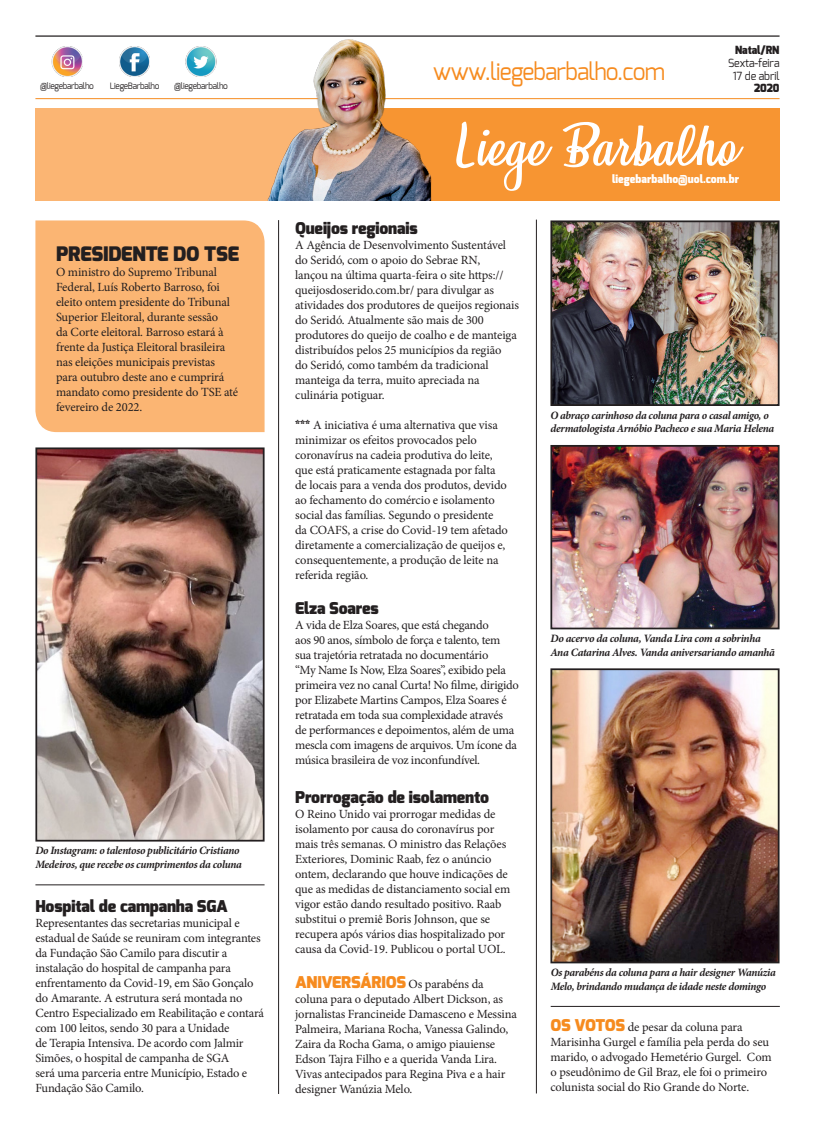
<style>
.page{position:relative;width:815px;height:1124px;background:#fff}
.page>*{position:absolute;margin:0;border:0;box-sizing:border-box;transform-origin:0 0}
.t1{font:51.25px "Honeymoon Personal Use";color:#fff}
.Assinatura{font:23.88px "Exo";letter-spacing:-.03em;color:#f68b1f;scale:.95 1}
.t2{font:900 20px "Exo";letter-spacing:-.01em;color:#231f20}
.t3{font:900 16.25px "Exo";letter-spacing:-.01em;color:#231f20}
.t4{font:900 16.25px "Exo";letter-spacing:-.01em;color:#f68b1f}
.t5{font:12.5px/15px "Minion Pro";letter-spacing:-.015em;color:#231f20}
.t6{font:italic 700 11.25px/13.5px "Minion Pro";letter-spacing:-.03em;color:#231f20}
.Assinatura-2{font:900 11.25px "Exo";color:#fff;scale:.95 1}
.Assinatura-3{font:11.25px "Exo";letter-spacing:-.01em;color:#231f20;scale:.95 1}
.Assinatura-4{font:900 11.25px "Exo";letter-spacing:-.01em;color:#231f20;scale:.95 1}
.Assinatura-5{font:8.75px "Exo";letter-spacing:-.03em;color:#231f20;scale:.95 1}
.s1{font-family:"Exo";font-weight:900}
.s2{font-family:"Minion Pro";font-weight:400;font-size:12.5px;color:#231f20}
.s3{font-family:"Exo";font-weight:900;font-size:16.25px;color:#f68b1f}
</style>
<div class="page">
<hr style="left:35px;top:35px;width:745px;height:2px;background:#231f20">
<hr style="left:35px;top:98px;width:745px;height:1px;background:#f68b1f">
<img style="left:52px;top:47px;width:30px;height:30px">
<img style="left:119px;top:47px;width:31px;height:30px">
<img style="left:186px;top:47px;width:30px;height:30px">
<div style="left:35px;top:108px;width:745px;height:93px;background:#fbb573"></div>
<div style="left:331px;top:108px;width:449px;height:93px;background:#f79532"></div>
<img style="left:242px;top:35px;width:235px;height:166px">
<div style="left:35px;top:220px;width:230px;height:212px;background:#fbb573"></div>
<hr style="left:35px;top:884px;width:230px;height:1px;background:#231f20">
<hr style="left:278px;top:220px;width:1px;height:873px;background:#231f20">
<hr style="left:536px;top:219px;width:1px;height:874px;background:#231f20">
<img style="left:38px;top:450px;width:224px;height:388px">
<div style="left:35px;top:447px;width:230px;height:394px;border:2px solid #231f20"></div>
<hr style="left:551px;top:1005px;width:229px;height:1px;background:#231f20">
<img style="left:553px;top:671px;width:224px;height:289px">
<div style="left:550px;top:668px;width:230px;height:295px;border:2px solid #231f20"></div>
<img style="left:553px;top:223px;width:224px;height:180px">
<div style="left:550px;top:220px;width:230px;height:186px;border:2px solid #231f20"></div>
<img style="left:553px;top:448px;width:224px;height:178px">
<div style="left:550px;top:445px;width:230px;height:184px;border:2px solid #231f20"></div>
<p class="Assinatura-5" style="left:40px;top:80px;width:58px">@liegebarbalho</p>
<p class="Assinatura-5" style="left:110px;top:80px;width:54px">LiegeBarbalho</p>
<p class="Assinatura-5" style="left:174px;top:80px;width:58px">@liegebarbalho</p>
<p class="t2" style="left:56px;top:241px;width:185px">PRESIDENTE DO TSE</p>
<p class="t5" style="left:56px;top:265px;width:184px">O ministro do Supremo Tribunal Federal, Luís Roberto Barroso, foi eleito ontem presidente do Tribunal Superior Eleitoral, durante sessão<br>da Corte eleitoral. Barroso estará à frente da Justiça Eleitoral brasileira nas eleições municipais previstas para outubro deste ano e cumprirá mandato como presidente do TSE até fevereiro de 2022.</p>
<p class="t6" style="left:35px;top:843px;width:208px">Do Instagram: o talentoso publicitário Cristiano<br>Medeiros, que recebe os cumprimentos da coluna</p>
<p class="t3" style="left:35px;top:895px;width:194px">Hospital de campanha SGA</p>
<p class="t5" style="left:35px;top:915px;width:230px">Representantes das secretarias municipal e estadual de Saúde se reuniram com integrantes da Fundação São Camilo para discutir a instalação do hospital de campanha para enfrentamento da Covid-19, em São Gonçalo do Amarante. A estrutura será montada no Centro Especializado em Reabilitação e contará com 100 leitos, sendo 30 para a Unidade<br>de Terapia Intensiva. De acordo com Jalmir Simões, o hospital de campanha de SGA<br>será uma parceria entre Município, Estado e Fundação São Camilo.</p>
<p class="Assinatura-4" style="left:735px;top:43px;width:48px">Natal/RN</p>
<p class="Assinatura-3" style="left:728px;top:56px;width:56px">Sexta-feira</p>
<p class="Assinatura-3" style="left:733px;top:68px;width:51px">17 de abril</p>
<p class="Assinatura-4" style="left:754px;top:81px;width:28px">2020</p>
<p class="t1" style="left:458px;top:117px;width:281px">Liege Barbalho</p>
<p class="Assinatura" style="left:433px;top:56px;width:246px">www.liegebarbalho.com</p>
<p class="Assinatura-2" style="left:612px;top:171px;width:135px">liegebarbalho@uol.com.br</p>
<p class="t3" style="left:295px;top:218px;width:124px">Queijos regionais</p>
<p class="t5" style="left:295px;top:238px;width:225px">A Agência de Desenvolvimento Sustentável do Seridó, com o apoio do Sebrae RN,<br>lançou na última quarta-feira o site https:// queijosdoserido.com.br/ para divulgar as atividades dos produtores de queijos regionais do Seridó. Atualmente são mais de 300 produtores do queijo de coalho e de manteiga distribuídos pelos 25 municípios da região<br>do Seridó, como também da tradicional manteiga da terra, muito apreciada na culinária potiguar.</p>
<p class="t5" style="left:295px;top:418px;width:214px"><span class="s1">***</span> A iniciativa é uma alternativa que visa minimizar os efeitos provocados pelo coronavírus na cadeia produtiva do leite, que está praticamente estagnada por falta de locais para a venda dos produtos, devido ao fechamento do comércio e isolamento social das famílias. Segundo o presidente da COAFS, a crise do Covid-19 tem afetado diretamente a comercialização de queijos e, consequentemente, a produção de leite na referida região.</p>
<p class="t3" style="left:295px;top:597px;width:85px">Elza Soares</p>
<p class="t5" style="left:295px;top:617px;width:225px">A vida de Elza Soares, que está chegando<br>aos 90 anos, símbolo de força e talento, tem sua trajetória retratada no documentário<br>“My Name Is Now, Elza Soares”, exibido pela primeira vez no canal Curta! No filme, dirigido por Elizabete Martins Campos, Elza Soares é retratada em toda sua complexidade através<br>de performances e depoimentos, além de uma mescla com imagens de arquivos. Um ícone da música brasileira de voz inconfundível.</p>
<p class="t3" style="left:295px;top:786px;width:196px">Prorrogação de isolamento</p>
<p class="t5" style="left:295px;top:806px;width:217px">O Reino Unido vai prorrogar medidas de isolamento por causa do coronavírus por mais três semanas. O ministro das Relações Exteriores, Dominic Raab, fez o anúncio ontem, declarando que houve indicações de que as medidas de distanciamento social em vigor estão dando resultado positivo. Raab substitui o premiê Boris Johnson, que se recupera após vários dias hospitalizado por causa da Covid-19. Publicou o portal UOL.</p>
<p class="t4" style="left:295px;top:971px;width:190px">ANIVERSÁRIOS <span class="s2">Os parabéns da</span></p>
<p class="t5" style="left:295px;top:991px;width:223px">coluna para o deputado Albert Dickson, as jornalistas Francineide Damasceno e Messina Palmeira, Mariana Rocha, Vanessa Galindo, Zaira da Rocha Gama, o amigo piauiense Edson Tajra Filho e a querida Vanda Lira.<br>Vivas antecipados para Regina Piva e a hair designer Wanúzia Melo.</p>
<p class="t6" style="left:550px;top:408px;width:225px">O abraço carinhoso da coluna para o casal amigo, o dermatologista Arnóbio Pacheco e sua Maria Helena</p>
<p class="t6" style="left:550px;top:631px;width:226px">Do acervo da coluna, Vanda Lira com a sobrinha<br>Ana Catarina Alves. Vanda aniversariando amanhã</p>
<p class="t6" style="left:551px;top:965px;width:227px">Os parabéns da coluna para a hair designer Wanúzia<br>Melo, brindando mudança de idade neste domingo</p>
<p class="t5" style="left:550px;top:1019px;width:223px"><span class="s3">OS VOTOS</span> de pesar da coluna para Marisinha Gurgel e família pela perda do seu marido, o advogado Hemetério Gurgel. Com o pseudônimo de Gil Braz, ele foi o primeiro colunista social do Rio Grande do Norte.</p>
</div>
